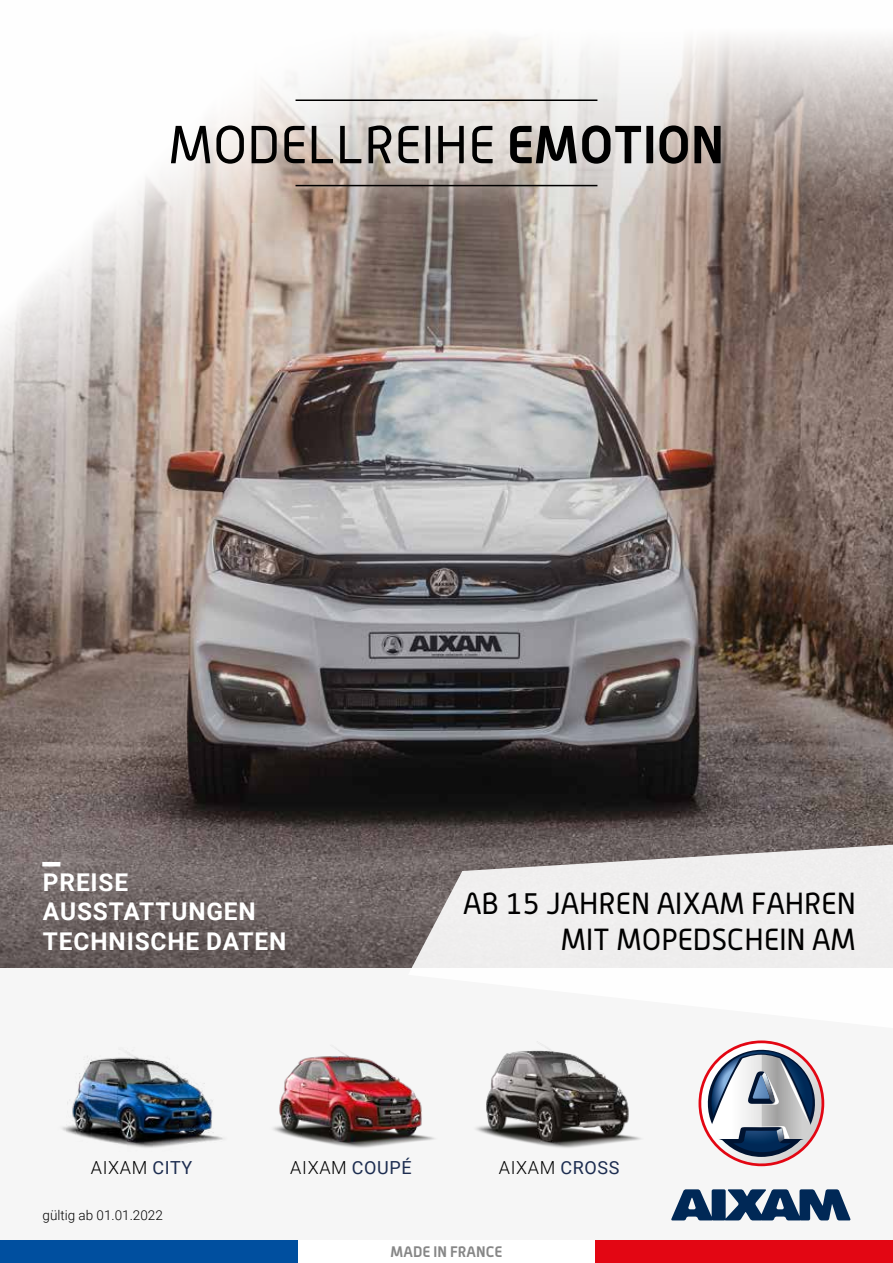
<style>
.page{position:relative;width:893px;height:1263px;background:#fff}
.page>*{position:absolute;margin:0;border:0;box-sizing:border-box;transform-origin:0 0}
.t1{font:52.5px "Alwyn OT";color:#000}
.t2{font:700 40.5px "Roboto";color:#fff}
.t3{font:30px/36px "Alwyn OT";color:#000;text-align:right}
.t4{font:700 24.45px/29.4px "Roboto";letter-spacing:.035em;color:#fff}
.t5{font:300 18px "Roboto";letter-spacing:.035em;color:#000}
.t6{font:700 15px "Alwyn OT";color:#878787}
.t7{font:300 13.5px "Roboto";color:#000}
.s1{font-weight:700}
.s2{font-weight:400;color:#1d2d50}
</style>
<div class="page">
<div style="left:0;top:967px;width:893px;height:296px;background:#f6f6f6"></div>
<div style="left:298px;top:1240px;width:297px;height:23px;background:#fff"></div>
<img style="left:0;top:36px;width:893px;height:931px">
<svg style="left:408px;top:842px;width:485px;height:126px;fill:#efeeee"></svg>
<hr style="left:296px;top:99px;width:301px;height:2px;background:#000">
<hr style="left:296px;top:185px;width:301px;height:1px;background:#000">
<div style="left:595px;top:1240px;width:298px;height:23px;background:#e30613"></div>
<div style="left:0;top:1240px;width:298px;height:23px;background:#004f9f"></div>
<img style="left:273px;top:1049px;width:162px;height:99px">
<img style="left:476px;top:1047px;width:165px;height:101px">
<img style="left:62px;top:1052px;width:161px;height:96px">
<svg style="left:671px;top:1189px;width:179px;height:31px"></svg>
<svg style="left:698px;top:1042px;width:127px;height:125px"></svg>
<h1 class="t1" style="left:169px;top:114px;width:557px">MODELLREIHE <span class="s1">EMOTION</span></h1>
<h2 class="t2" style="left:43px;top:819px;width:20px">_</h2>
<p class="t4" style="left:43px;top:866px;width:245px">PREISE<br>AUSSTATTUNGEN<br>TECHNISCHE DATEN</p>
<p class="t3" style="left:463px;top:884px;width:395px">AB 15 JAHREN AIXAM FAHREN<br>MIT MOPEDSCHEIN AM</p>
<p class="t5" style="left:91px;top:1154px;width:103px">AIXAM <span class="s2">CITY</span></p>
<p class="t5" style="left:290px;top:1154px;width:123px">AIXAM <span class="s2">COUPÉ</span></p>
<p class="t5" style="left:499px;top:1154px;width:122px">AIXAM <span class="s2">CROSS</span></p>
<p class="t7" style="left:43px;top:1206px;width:122px">gültig ab 01.01.2022</p>
<p class="t6" style="left:391px;top:1243px;width:113px">MADE IN FRANCE</p>
</div>
